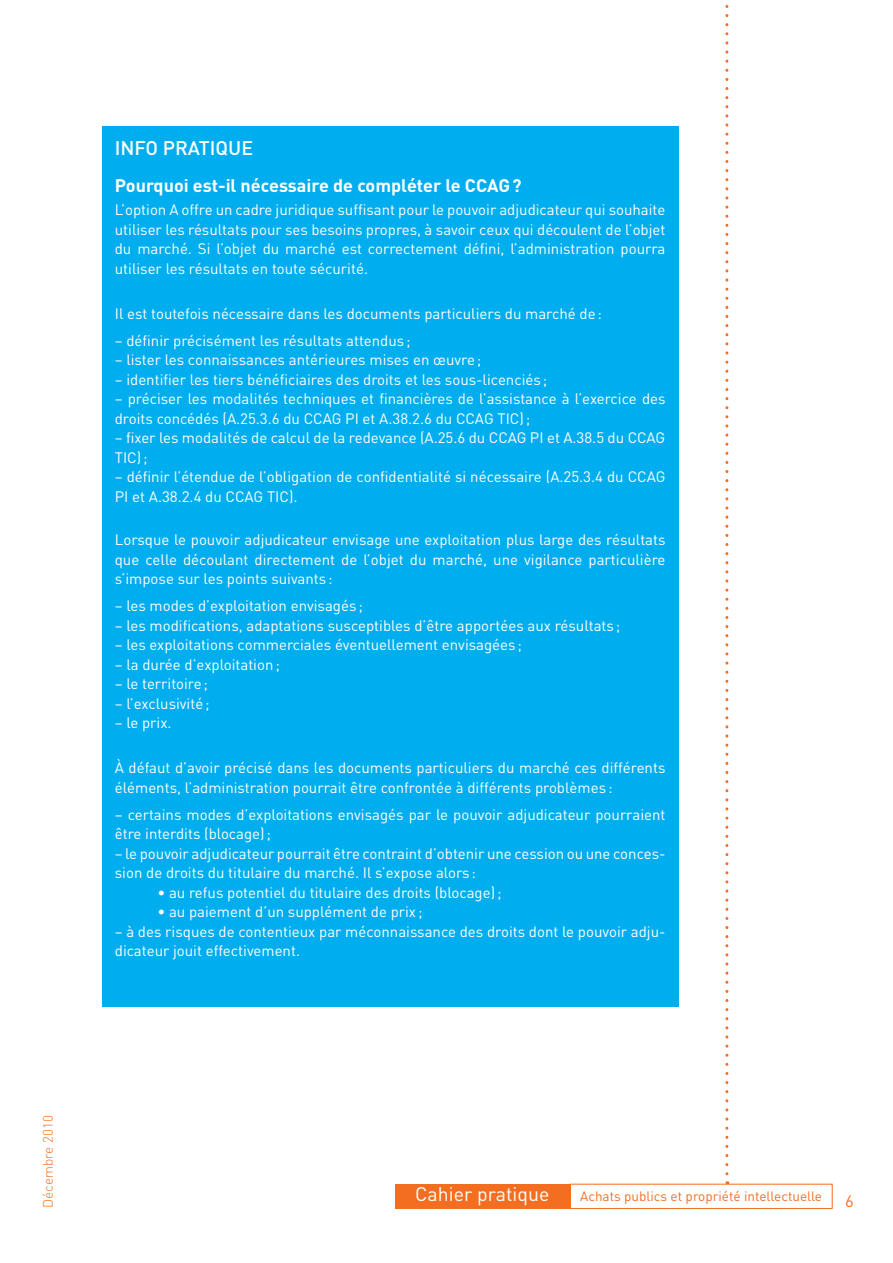
<style>
.page{position:relative;width:893px;height:1263px;background:#fff}
.page>*{position:absolute;margin:0;border:0;box-sizing:border-box;transform-origin:0 0}
.t1{font:19.5px "DIN";color:#fff}
.t2{font:500 19.5px "DIN";color:#fff}
.t3{font:700 18px "DIN";color:#fff}
.t4{font:16.5px "DIN";color:#f36e21}
.t5{font:15px/19.5px "DIN";color:#fff}
.t6{font:13.5px "DIN";color:#f36e21}
.t7{font:300 13.5px "DIN";color:#f36e21}
</style>
<div class="page">
<div style="left:570px;top:1184px;width:262px;height:25px;border:1px solid #f36e21"></div>
<svg style="left:725px;top:5px;width:3px;height:1169px"></svg>
<div style="left:395px;top:1184px;width:175px;height:25px;background:#f36e21"></div>
<div style="left:102px;top:126px;width:576px;height:880px;background:#00aeef"></div>
<h1 class="t2" style="left:115px;top:136px;width:140px">INFO PRATI QUE</h1>
<p class="t3" style="left:115px;top:173px;width:408px">Pourquoi est-il nécessaire de compléter le CCAG?</p>
<p class="t5" style="left:115px;top:200px;width:552px;text-align:justify">L’option A offre un cadre juridique suffisant pour le pouvoir adjudicateur qui souhaite utiliser les résultats pour ses besoins propres, à savoir ceux qui découlent de l’objet du marché. Si l’objet du marché est correctement défini, l’administration pourra utiliser les résultats en toute sécurité.</p>
<p class="t5" style="left:115px;top:303px;width:489px">Il est toutefois nécessaire dans les documents particuliers du marché de:</p>
<p class="t5" style="left:115px;top:330px;width:297px">– définir précisément les résultats attendus ;</p>
<p class="t5" style="left:115px;top:350px;width:368px">– lister les connaissances antérieures mises en œuvre;</p>
<p class="t5" style="left:115px;top:369px;width:434px">– identifier les tiers bénéficiaires des droits et les sous-licenciés;</p>
<p class="t5" style="left:115px;top:389px;width:552px">– préciser les modalités techniques et financières de l’assistance à l’exercice des droits concédés (A.25.3.6 du CCAG PI et A.38.2.6 du CCAG TIC);</p>
<p class="t5" style="left:115px;top:428px;width:552px">– fixer les modalités de calcul de la redevance (A.25.6 du CCAG PI et A.38.5 du CCAG<br>TIC);</p>
<p class="t5" style="left:115px;top:467px;width:552px">– définir l’étendue de l’obligation de confidentialité si nécessaire (A.25.3.4 du CCAG<br>PI et A.38.2.4 du CCAG TIC).</p>
<p class="t5" style="left:115px;top:530px;width:552px;text-align:justify">Lorsque le pouvoir adjudicateur envisage une exploitation plus large des résultats que celle découlant directement de l’objet du marché, une vigilance particulière s’impose sur les points suivants :</p>
<p class="t5" style="left:115px;top:596px;width:249px">– les modes d’exploitation envisagés ;</p>
<p class="t5" style="left:115px;top:615px;width:507px">– les modifications, adaptations susceptibles d’être apportées aux résultats;</p>
<p class="t5" style="left:115px;top:635px;width:409px">– les exploitations commerciales éventuellement envisagées;</p>
<p class="t5" style="left:115px;top:654px;width:166px">– la durée d’exploitation;</p>
<p class="t5" style="left:115px;top:674px;width:95px">– le territoire;</p>
<p class="t5" style="left:115px;top:693px;width:96px">– l’exclusivité;</p>
<p class="t5" style="left:115px;top:713px;width:58px">– le prix.</p>
<p class="t5" style="left:115px;top:758px;width:552px">À défaut d’avoir précisé dans les documents particuliers du marché ces différents éléments, l’administration pourrait être confrontée à différents problèmes:</p>
<p class="t5" style="left:115px;top:804px;width:552px">– certains modes d’exploitations envisagés par le pouvoir adjudicateur pourraient être interdits (blocage);</p>
<p class="t5" style="left:115px;top:843px;width:552px">– le pouvoir adjudicateur pourrait être contraint d’obtenir une cession ou une conces&shy;sion de droits du titulaire du marché. Il s’expose alors:</p>
<p class="t5" style="left:157px;top:882px;width:346px">• au refus potentiel du titulaire des droits (blocage);</p>
<p class="t5" style="left:157px;top:902px;width:267px">• au paiement d’un supplément de prix ;</p>
<p class="t5" style="left:115px;top:921px;width:552px">– à des risques de contentieux par méconnaissance des droits dont le pouvoir adju&shy;dicateur jouit effectivement.</p>
<p class="t7" style="left:40px;top:1208px;width:94px;rotate:-90deg">Décembre 2010</p>
<h1 class="t1" style="left:415px;top:1182px;width:136px">Cahier pratique</h1>
<p class="t6" style="left:580px;top:1188px;width:243px">Achats publics et propriété intellectuelle</p>
<p class="t4" style="left:845px;top:1190px;width:10px">6</p>
</div>
